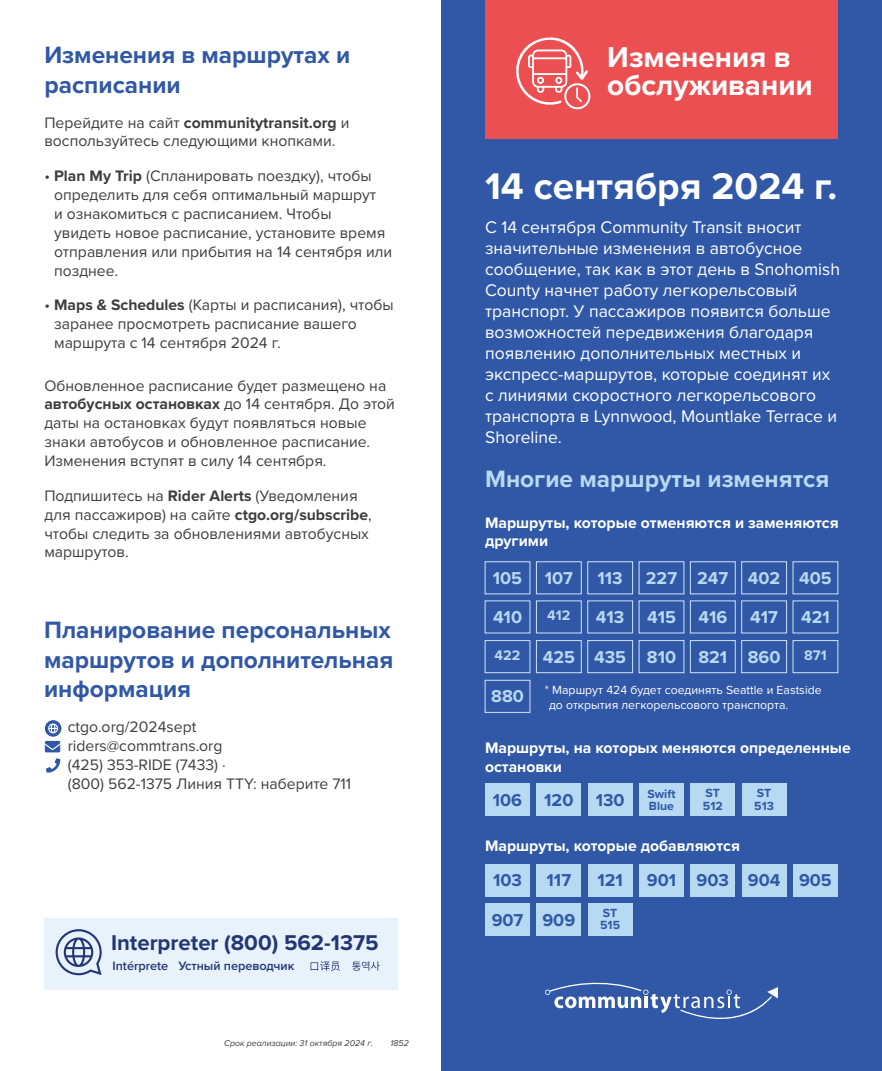
<style>
.page{position:relative;width:882px;height:1071px;background:#fff}
.page>*{position:absolute;margin:0;border:0;box-sizing:border-box;transform-origin:0 0}
.t1{font:700 38.5px "Proxima Nova";color:#fff}
.t2{font:700 29.75px/28px "Proxima Nova";color:#fff}
.t3{font:700 24.5px/29.4px "Proxima Nova";color:#3058a6;text-align:justify}
.t4{font:700 24.5px "Proxima Nova";color:#b7d9f1}
.t5{font:700 22.22px "Proxima Nova";color:#243675}
.t6{font:700 17.85px "Proxima Nova";color:#b7d9f1}
.t7{font:700 17.85px "Proxima Nova";color:#3058a6}
.t8{font:17.5px/21px "Proxima Nova";color:#fff}
.t9{font:15.75px/18.9px "Proxima Nova";color:#3e3e3f}
.t10{font:700 15.75px/18.9px "Proxima Nova";color:#fff}
.t11{font:700 14.35px "Proxima Nova";color:#b7d9f1}
.t12{font:600 12.6px "Proxima Nova";color:#243675}
.t13{font:12.25px/14.7px "Proxima Nova";color:#fff}
.t14{font:700 12.25px/12.2px "Proxima Nova";color:#3058a6}
.t15{font:italic 8.75px "Proxima Nova";color:#3e3e3f}
.s1{font-weight:700}
</style>
<div class="page">
<div style="left:441px;top:0;width:441px;height:1071px;background:#3058a6"></div>
<svg style="left:545px;top:982px;width:233px;height:37px"></svg>
<svg style="left:46px;top:758px;width:14px;height:15px"></svg>
<svg style="left:45px;top:720px;width:16px;height:32px"></svg>
<div style="left:44px;top:918px;width:354px;height:71px;background:#e8f2fa"></div>
<svg style="left:56px;top:929px;width:46px;height:46px"></svg>
<svg style="left:311px;top:961px;width:29px;height:10px"></svg>
<svg style="left:352px;top:961px;width:28px;height:10px"></svg>
<div style="left:741px;top:561px;width:46px;height:33px;border:1px solid #cfe5f6"></div>
<div style="left:690px;top:600px;width:46px;height:33px;border:1px solid #cfe5f6"></div>
<div style="left:639px;top:640px;width:45px;height:33px;border:1px solid #cfe5f6"></div>
<div style="left:793px;top:561px;width:45px;height:33px;border:1px solid #cfe5f6"></div>
<div style="left:741px;top:600px;width:46px;height:33px;border:1px solid #cfe5f6"></div>
<div style="left:690px;top:640px;width:46px;height:33px;border:1px solid #cfe5f6"></div>
<div style="left:741px;top:640px;width:46px;height:33px;border:1px solid #cfe5f6"></div>
<div style="left:536px;top:600px;width:46px;height:33px;border:1px solid #cfe5f6"></div>
<div style="left:485px;top:640px;width:45px;height:33px;border:1px solid #cfe5f6"></div>
<div style="left:793px;top:640px;width:45px;height:33px;border:1px solid #cfe5f6"></div>
<div style="left:587px;top:600px;width:46px;height:33px;border:1px solid #cfe5f6"></div>
<div style="left:536px;top:640px;width:46px;height:33px;border:1px solid #cfe5f6"></div>
<div style="left:485px;top:680px;width:45px;height:33px;border:1px solid #cfe5f6"></div>
<div style="left:587px;top:640px;width:46px;height:33px;border:1px solid #cfe5f6"></div>
<div style="left:485px;top:0;width:353px;height:139px;background:#eb4f52"></div>
<svg style="left:516px;top:37px;width:74px;height:72px"></svg>
<div style="left:485px;top:784px;width:45px;height:32px;background:#b7d9f1"></div>
<div style="left:536px;top:784px;width:45px;height:32px;background:#b7d9f1"></div>
<div style="left:588px;top:784px;width:45px;height:32px;background:#b7d9f1"></div>
<div style="left:639px;top:784px;width:45px;height:32px;background:#b7d9f1"></div>
<div style="left:742px;top:784px;width:45px;height:32px;background:#b7d9f1"></div>
<div style="left:690px;top:784px;width:45px;height:32px;background:#b7d9f1"></div>
<div style="left:485px;top:561px;width:45px;height:33px;border:1px solid #cfe5f6"></div>
<div style="left:536px;top:561px;width:46px;height:33px;border:1px solid #cfe5f6"></div>
<div style="left:587px;top:561px;width:46px;height:33px;border:1px solid #cfe5f6"></div>
<div style="left:639px;top:561px;width:45px;height:33px;border:1px solid #cfe5f6"></div>
<div style="left:690px;top:561px;width:46px;height:33px;border:1px solid #cfe5f6"></div>
<div style="left:485px;top:864px;width:45px;height:32px;background:#b7d9f1"></div>
<div style="left:793px;top:864px;width:45px;height:32px;background:#b7d9f1"></div>
<div style="left:639px;top:864px;width:45px;height:32px;background:#b7d9f1"></div>
<div style="left:536px;top:903px;width:45px;height:33px;background:#b7d9f1"></div>
<div style="left:536px;top:864px;width:45px;height:32px;background:#b7d9f1"></div>
<div style="left:485px;top:903px;width:45px;height:33px;background:#b7d9f1"></div>
<div style="left:690px;top:864px;width:45px;height:32px;background:#b7d9f1"></div>
<div style="left:588px;top:864px;width:45px;height:32px;background:#b7d9f1"></div>
<div style="left:742px;top:864px;width:45px;height:32px;background:#b7d9f1"></div>
<div style="left:588px;top:903px;width:45px;height:33px;background:#b7d9f1"></div>
<p class="t3" style="left:44px;top:40px;width:307px">Изменения в маршрутах и расписании</p>
<p class="t9" style="left:44px;top:112px;width:307px">Перейдите на сайт <span class="s1">communitytransit.org</span> и воспользуйтесь следующими кнопками.</p>
<p class="t9" style="left:54px;top:166px;width:340px;text-indent:-10px">• <span class="s1">Plan My Trip</span> (Спланировать поездку), чтобы определить для себя оптимальный маршрут<br>и ознакомиться с расписанием. Чтобы увидеть новое расписание, установите время отправления или прибытия на 14 сентября или позднее.</p>
<p class="t9" style="left:54px;top:295px;width:341px;text-indent:-10px">• <span class="s1">Maps &amp; Schedules</span> (Карты и расписания), чтобы заранее просмотреть расписание вашего маршрута с 14 сентября 2024 г.</p>
<p class="t9" style="left:44px;top:375px;width:352px">Обновленное расписание будет размещено на <span class="s1">автобусных остановках</span> до 14 сентября. До этой даты на остановках будут появляться новые знаки автобусов и обновленное расписание.<br>Изменения вступят в силу 14 сентября.</p>
<p class="t9" style="left:44px;top:485px;width:329px">Подпишитесь на <span class="s1">Rider Alerts</span> (Уведомления для пассажиров) на сайте <span class="s1">ctgo.org/subscribe</span>, чтобы следить за обновлениями автобусных маршрутов.</p>
<p class="t3" style="left:44px;top:615px;width:351px">Планирование персональных маршрутов и дополнительная информация</p>
<p class="t9" style="left:68px;top:716px;width:130px">ctgo.org/2024sept</p>
<p class="t9" style="left:68px;top:735px;width:156px">riders@commtrans.org</p>
<p class="t9" style="left:68px;top:754px;width:285px">(425) 353‑RIDE (7433) ·<br>(800) 562‑1375 Линия TTY: наберите 711</p>
<p class="t5" style="left:111px;top:926px;width:269px">Interpreter (800) 562‑1375</p>
<p class="t12" style="left:113px;top:957px;width:57px">Intérprete</p>
<p class="t12" style="left:178px;top:957px;width:118px">Устный переводчик</p>
<p class="t15" style="left:224px;top:1037px;width:150px">Срок реализации: 31 октября 2024 г.</p>
<p class="t15" style="left:391px;top:1037px;width:20px">1852</p>
<p class="t2" style="left:607px;top:43px;width:207px">Изменения в обслуживании</p>
<p class="t1" style="left:485px;top:157px;width:354px">14 сентября 2024 г.</p>
<p class="t8" style="left:485px;top:215px;width:356px">С 14 сентября Community Transit вносит значительные изменения в автобусное сообщение, так как в этот день в Snohomish County начнет работу легкорельсовый транспорт. У пассажиров появится больше возможностей передвижения благодаря появлению дополнительных местных и экспресс-маршрутов, которые соединят их с линиями скоростного легкорельсового транспорта в Lynnwood, Mountlake Terrace и Shoreline.</p>
<p class="t4" style="left:485px;top:461px;width:346px">Многие маршруты изменятся</p>
<p class="t10" style="left:485px;top:512px;width:355px">Маршруты, которые отменяются и заменяются другими</p>
<p class="t6" style="left:493px;top:565px;width:31px">105</p>
<p class="t6" style="left:545px;top:565px;width:30px">107</p>
<p class="t6" style="left:598px;top:565px;width:27px">113</p>
<p class="t6" style="left:646px;top:565px;width:33px">227</p>
<p class="t6" style="left:697px;top:565px;width:33px">247</p>
<p class="t6" style="left:748px;top:565px;width:34px">402</p>
<p class="t6" style="left:799px;top:565px;width:34px">405</p>
<p class="t11" style="left:547px;top:605px;width:25px">412</p>
<p class="t6" style="left:493px;top:604px;width:31px">410</p>
<p class="t6" style="left:801px;top:604px;width:30px">421</p>
<p class="t6" style="left:748px;top:643px;width:34px">860</p>
<p class="t6" style="left:596px;top:604px;width:30px">413</p>
<p class="t6" style="left:698px;top:604px;width:30px">416</p>
<p class="t6" style="left:647px;top:604px;width:30px">415</p>
<p class="t6" style="left:750px;top:604px;width:29px">417</p>
<p class="t11" style="left:495px;top:644px;width:27px">422</p>
<p class="t11" style="left:804px;top:644px;width:24px">871</p>
<p class="t6" style="left:543px;top:643px;width:34px">425</p>
<p class="t6" style="left:594px;top:643px;width:34px">435</p>
<p class="t6" style="left:647px;top:643px;width:31px">810</p>
<p class="t6" style="left:698px;top:643px;width:30px">821</p>
<p class="t6" style="left:491px;top:683px;width:34px">880</p>
<p class="t13" style="left:549px;top:682px;width:274px;text-indent:-4px">* Маршрут 424 будет соединять Seattle и Eastside до открытия легкорельсового транспорта.</p>
<p class="t10" style="left:485px;top:738px;width:367px">Маршруты, на которых меняются определенные остановки</p>
<p class="t14" style="left:648px;top:787px;width:29px">Swift<br>Blue</p>
<p class="t14" style="left:706px;top:787px;width:16px">ST</p>
<p class="t14" style="left:703px;top:799px;width:21px">512</p>
<p class="t14" style="left:757px;top:787px;width:16px">ST</p>
<p class="t14" style="left:754px;top:799px;width:21px">513</p>
<p class="t7" style="left:493px;top:786px;width:31px">106</p>
<p class="t7" style="left:544px;top:786px;width:31px">120</p>
<p class="t7" style="left:596px;top:786px;width:30px">130</p>
<p class="t10" style="left:485px;top:836px;width:256px">Маршруты, которые добавляются</p>
<p class="t7" style="left:493px;top:867px;width:30px">103</p>
<p class="t7" style="left:647px;top:867px;width:31px">901</p>
<p class="t7" style="left:799px;top:867px;width:34px">905</p>
<p class="t7" style="left:542px;top:906px;width:34px">909</p>
<p class="t7" style="left:597px;top:867px;width:27px">121</p>
<p class="t7" style="left:697px;top:867px;width:34px">903</p>
<p class="t7" style="left:748px;top:867px;width:34px">904</p>
<p class="t14" style="left:600px;top:907px;width:21px">ST<br>515</p>
<p class="t7" style="left:547px;top:867px;width:26px">117</p>
<p class="t7" style="left:492px;top:906px;width:33px">907</p>
</div>
